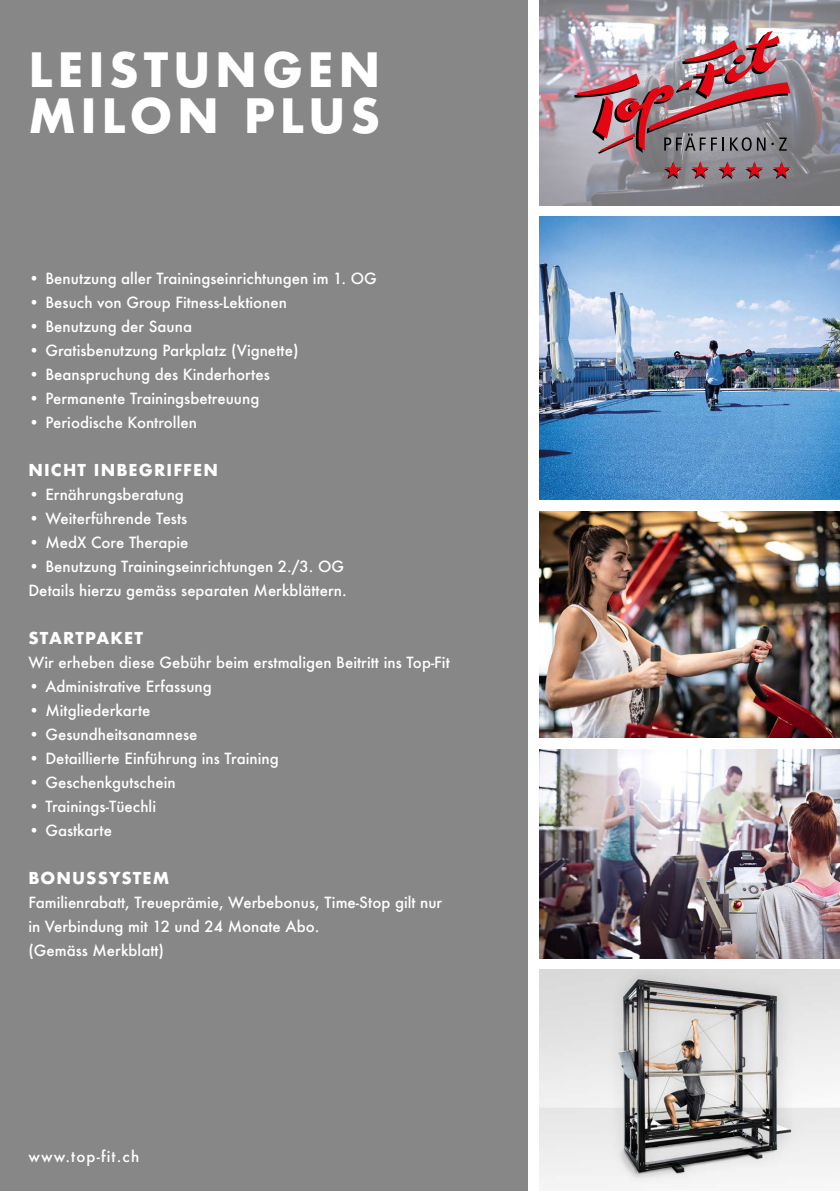
<style>
.page{position:relative;width:840px;height:1191px;background:#fff}
.page>*{position:absolute;margin:0;border:0;box-sizing:border-box;transform-origin:0 0}
.t1{font:700 46px/46px "Futura";letter-spacing:.1em;color:#fff}
.t2{font:700 16px "Futura";letter-spacing:.07em;color:#fff}
.t3{font:500 15px/24px "Futura";color:#fff}
.t4{font:500 15px "Futura";letter-spacing:.07em;color:#fff}
</style>
<div class="page">
<img style="left:539px;top:969px;width:300px;height:219px">
<img style="left:539px;top:511px;width:300px;height:226px">
<img style="left:539px;top:217px;width:300px;height:283px">
<img style="left:539px;top:0;width:300px;height:205px">
<img style="left:539px;top:750px;width:300px;height:208px">
<img style="left:573px;top:31px;width:216px;height:123px">
<svg style="left:663px;top:161px;width:18px;height:18px"></svg>
<svg style="left:691px;top:161px;width:17px;height:18px"></svg>
<svg style="left:718px;top:161px;width:17px;height:18px"></svg>
<svg style="left:745px;top:161px;width:17px;height:18px"></svg>
<svg style="left:772px;top:161px;width:17px;height:18px"></svg>
<div style="left:0;top:0;width:527px;height:1191px;background:#878787"></div>
<h1 class="t1" style="left:28px;top:47px;width:353px">LEISTUNGEN<br>MILON PLUS</h1>
<p class="t3" style="left:28px;top:266px;width:350px">• Benutzung aller Trainingseinrichtungen im 1. OG</p>
<p class="t3" style="left:28px;top:290px;width:260px">• Besuch von Group Fitness-Lektionen</p>
<p class="t3" style="left:28px;top:314px;width:165px">• Benutzung der Sauna</p>
<p class="t3" style="left:28px;top:338px;width:271px">• Gratisbenutzung Parkplatz (Vignette)</p>
<p class="t3" style="left:28px;top:362px;width:243px">• Beanspruchung des Kinderhortes</p>
<p class="t3" style="left:28px;top:386px;width:232px">• Permanente Trainingsbetreuung</p>
<p class="t3" style="left:28px;top:410px;width:170px">• Periodische Kontrollen</p>
<p class="t2" style="left:28px;top:458px;width:191px">NICHT INBEGRIFFEN</p>
<p class="t3" style="left:28px;top:482px;width:157px">• Ernährungsberatung</p>
<p class="t3" style="left:28px;top:506px;width:160px">• Weiterführende Tests</p>
<p class="t3" style="left:28px;top:530px;width:161px">• MedX Core Therapie</p>
<p class="t3" style="left:28px;top:554px;width:320px">• Benutzung Trainingseinrichtungen 2./3. OG<br>Details hierzu gemäss separaten Merkblättern.</p>
<p class="t2" style="left:28px;top:626px;width:116px">STARTPAKET</p>
<p class="t3" style="left:28px;top:650px;width:422px">Wir erheben diese Gebühr beim erstmaligen Beitritt ins Top-Fit</p>
<p class="t3" style="left:28px;top:674px;width:185px">• Administrative Erfassung</p>
<p class="t3" style="left:28px;top:698px;width:124px">• Mitgliederkarte</p>
<p class="t3" style="left:28px;top:722px;width:170px">• Gesundheitsanamnese</p>
<p class="t3" style="left:28px;top:746px;width:252px">• Detaillierte Einführung ins Training</p>
<p class="t3" style="left:28px;top:770px;width:149px">• Geschenkgutschein</p>
<p class="t3" style="left:28px;top:794px;width:129px">• Trainings-Tüechli</p>
<p class="t3" style="left:28px;top:818px;width:85px">• Gastkarte</p>
<p class="t2" style="left:28px;top:866px;width:142px">BONUSSYSTEM</p>
<p class="t3" style="left:28px;top:890px;width:415px">Familienrabatt, Treueprämie, Werbebonus, Time-Stop gilt nur in Verbindung mit 12 und 24 Monate Abo.<br>(Gemäss Merkblatt)</p>
<p class="t4" style="left:28px;top:1146px;width:112px">www.top-fit.ch</p>
</div>
